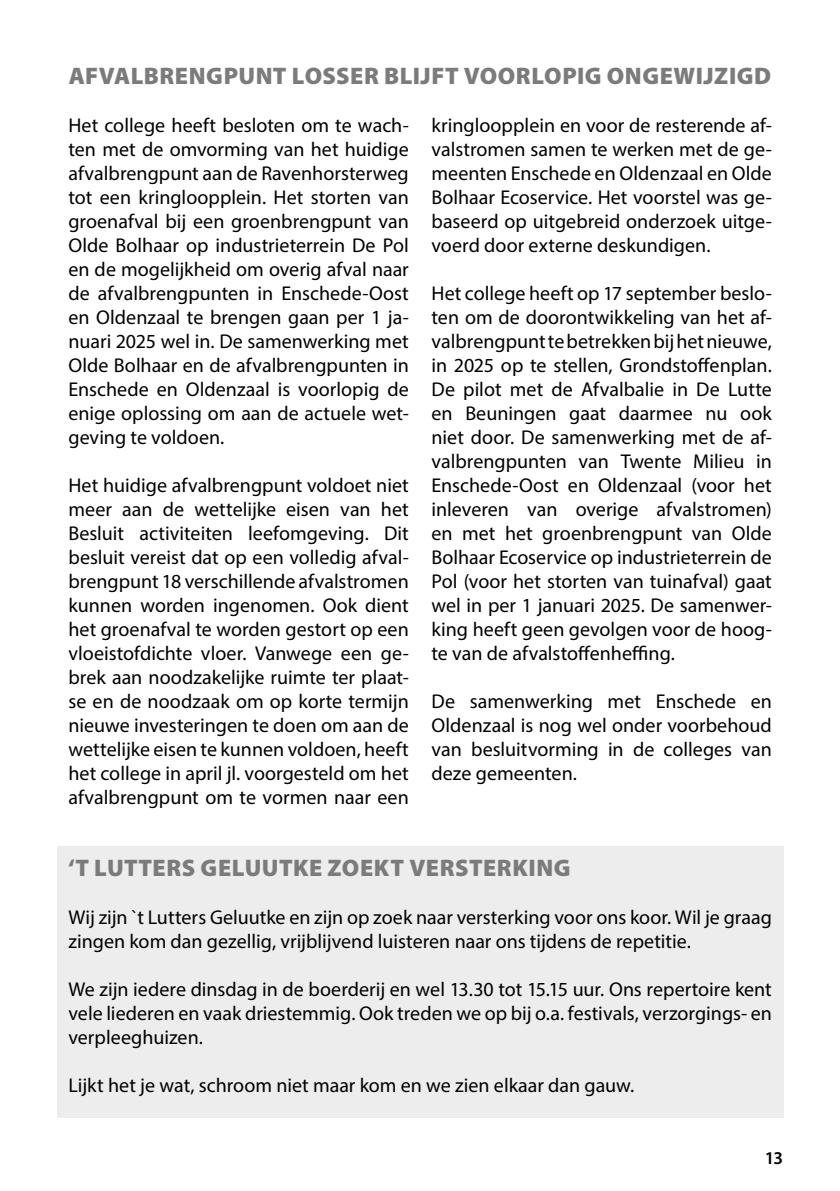
<style>
.page{position:relative;width:840px;height:1191px;background:#fff}
.page>*{position:absolute;margin:0;border:0;box-sizing:border-box;transform-origin:0 0}
.t1{font:900 24px "Myriad Pro";letter-spacing:.02em;color:#7c7b7b}
.t2{font:20px/24px "Myriad Pro";color:#000;text-align:justify}
.t3{font:600 18px "Myriad Pro";color:#000}
</style>
<div class="page">
<div style="left:57px;top:845px;width:725px;height:272px;background:#ededed"></div>
<p class="t1" style="left:69px;top:59px;width:703px">AFVALBRENGPUNT LOSSER BLIJFT VOORLOPIG ONGEWIJZIGD</p>
<p class="t2" style="left:68px;top:113px;width:342px">Het college heeft besloten om te wach&shy;ten met de omvorming van het huidige afvalbrengpunt aan de Ravenhorsterweg tot een kringloopplein. Het storten van groenafval bij een groenbrengpunt van Olde Bolhaar op industrieterrein De Pol en de mogelijkheid om overig afval naar de afvalbrengpunten in Enschede-Oost en Oldenzaal te brengen gaan per 1 ja&shy;nuari 2025 wel in. De samenwerking met Olde Bolhaar en de afvalbrengpunten in Enschede en Oldenzaal is voorlopig de enige oplossing om aan de actuele wet&shy;geving te voldoen.</p>
<p class="t2" style="left:68px;top:473px;width:342px">Het huidige afvalbrengpunt voldoet niet meer aan de wettelijke eisen van het Besluit activiteiten leefomgeving. Dit besluit vereist dat op een volledig afval&shy;brengpunt 18 verschillende afvalstromen kunnen worden ingenomen. Ook dient het groenafval te worden gestort op een vloeistofdichte vloer. Vanwege een ge&shy;brek aan noodzakelijke ruimte ter plaat&shy;se en de noodzaak om op korte termijn nieuwe investeringen te doen om aan de wettelijke eisen te kunnen voldoen, heeft het college in april jl. voorgesteld om het afvalbrengpunt om te vormen naar een</p>
<p class="t2" style="left:431px;top:113px;width:342px">kringloopplein en voor de resterende af&shy;valstromen samen te werken met de ge&shy;meenten Enschede en Oldenzaal en Olde Bolhaar Ecoservice. Het voorstel was ge&shy;baseerd op uitgebreid onderzoek uitge&shy;voerd door externe deskundigen.</p>
<p class="t2" style="left:431px;top:281px;width:342px">Het college heeft op 17 september beslo&shy;ten om de doorontwikkeling van het af&shy;valbrengpunt te betrekken bij het nieuwe, in 2025 op te stellen, Grondstoffenplan.<br>De pilot met de Afvalbalie in De Lutte en Beuningen gaat daarmee nu ook niet door. De samenwerking met de af&shy;valbrengpunten van Twente Milieu in Enschede-Oost en Oldenzaal (voor het inleveren van overige afvalstromen) en met het groenbrengpunt van Olde Bolhaar Ecoservice op industrieterrein de Pol (voor het storten van tuinafval) gaat wel in per 1 januari 2025. De samenwer&shy;king heeft geen gevolgen voor de hoog&shy;te van de afvalstoffenheffing.</p>
<p class="t2" style="left:431px;top:689px;width:342px">De samenwerking met Enschede en Oldenzaal is nog wel onder voorbehoud van besluitvorming in de colleges van deze gemeenten.</p>
<p class="t1" style="left:68px;top:851px;width:503px">‘T LUTTERS GELUUTKE ZOEKT VERSTERKING</p>
<p class="t2" style="left:68px;top:905px;width:704px">Wij zijn `t Lutters Geluutke en zijn op zoek naar versterking voor ons koor. Wil je graag zingen kom dan gezellig, vrijblijvend luisteren naar ons tijdens de repetitie.</p>
<p class="t2" style="left:68px;top:977px;width:704px">We zijn iedere dinsdag in de boerderij en wel 13.30 tot 15.15 uur. Ons repertoire kent vele liederen en vaak driestemmig. Ook treden we op bij o.a. festivals, verzorgings- en verpleeghuizen.</p>
<p class="t2" style="left:68px;top:1073px;width:567px">Lijkt het je wat, schroom niet maar kom en we zien elkaar dan gauw.</p>
<p class="t3" style="left:764px;top:1146px;width:20px">13</p>
</div>
